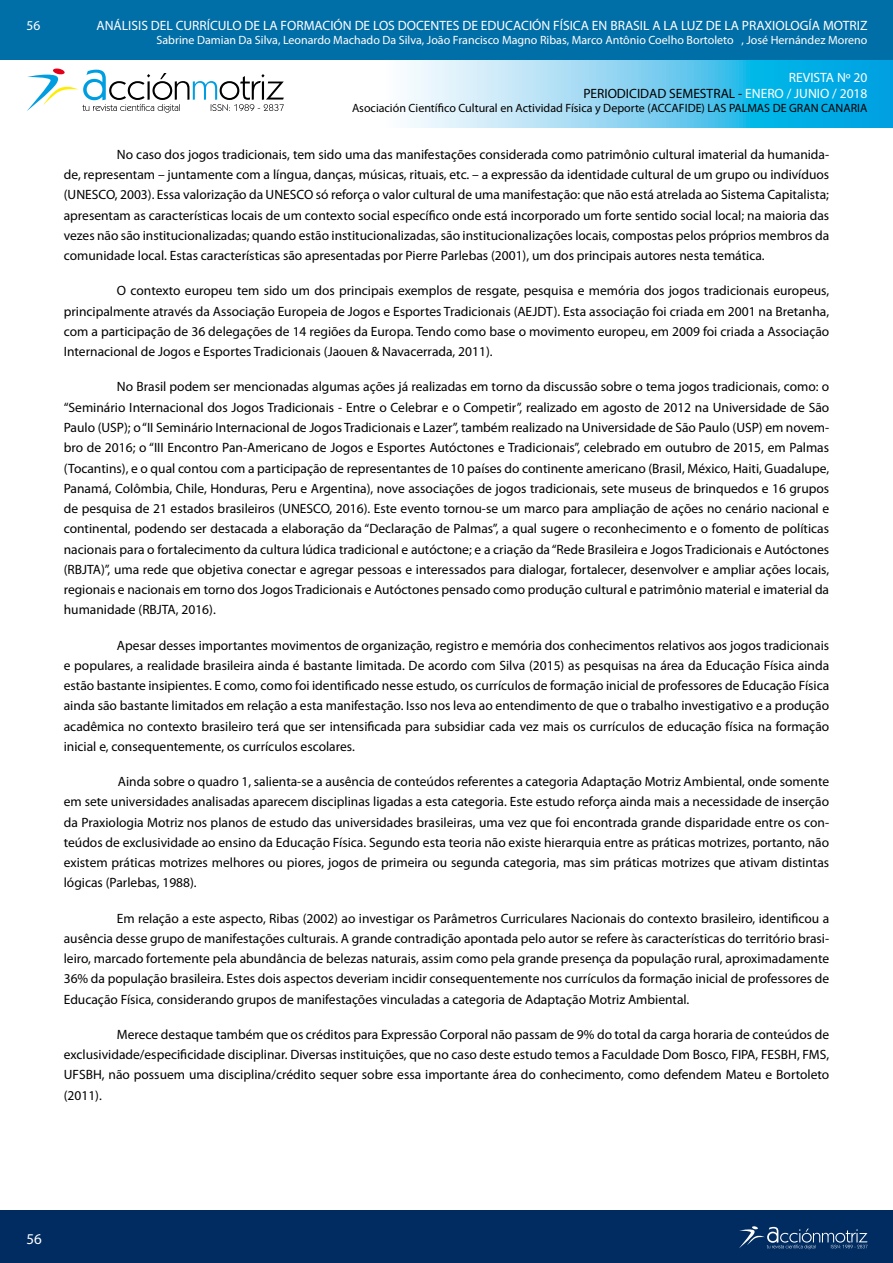
<style>
.page{position:relative;width:893px;height:1263px;background:#fff}
.page>*{position:absolute;margin:0;border:0;box-sizing:border-box;transform-origin:0 0}
.t1{font:15px "Myriad Pro";color:#fff}
.t2{font:13.5px/20.2px "Myriad Pro";color:#000;text-align:justify}
.t3{font:13.5px/16.2px "Myriad Pro";color:#fff;text-align:right}
.t4{font:12px "Myriad Pro";color:#fff}
.t5{font:12px "Myriad Pro";color:#000}
.s1{color:#000}
</style>
<div class="page">
<svg style="left:407px;top:60px;width:485px;height:68px;background:#6fcdef"></svg>
<div style="left:0;top:0;width:892px;height:60px;background:#006ea7"></div>
<div style="left:0;top:1211px;width:892px;height:52px;background:#002c61"></div>
<svg style="left:27px;top:68px;width:257px;height:45px"></svg>
<svg style="left:739px;top:1226px;width:128px;height:23px"></svg>
<p class="t3" style="left:27px;top:17px;width:15px">56</p>
<p class="t3" style="left:96px;top:17px;width:772px">ANÁLISIS DEL CURRÍCULO DE LA FORMACIÓN DE LOS DOCENTES DE EDUCACIÓN FÍSICA EN BRASIL A LA LUZ DE LA PRAXIOLOGÍA MOTRIZ</p>
<p class="t4" style="left:157px;top:34px;width:712px">Sabrine Damian Da Silva, Leonardo Machado Da Silva, João Francisco Magno Ribas, Marco Antônio Coelho Bortoleto , José Hernández Moreno</p>
<p class="t3" style="left:583px;top:69px;width:286px">REVISTA Nº 20<br><span class="s1">PERIODICIDAD SEMESTRAL -</span> ENERO / JUNIO / 2018</p>
<p class="t5" style="left:352px;top:102px;width:517px">Asociación Científico Cultural en Actividad Física y Deporte (ACCAFIDE) LAS PALMAS DE GRAN CANARIA</p>
<p class="t2" style="left:64px;top:145px;width:767px;text-indent:53px">No caso dos jogos tradicionais, tem sido uma das manifestações considerada como patrimônio cultural imaterial da humanida&shy;de, representam – juntamente com a língua, danças, músicas, rituais, etc. – a expressão da identidade cultural de um grupo ou indivíduos (UNESCO, 2003). Essa valorização da UNESCO só reforça o valor cultural de uma manifestação: que não está atrelada ao Sistema Capitalista; apresentam as características locais de um contexto social específico onde está incorporado um forte sentido social local; na maioria das vezes não são institucionalizadas; quando estão institucionalizadas, são institucionalizações locais, compostas pelos próprios membros da comunidade local. Estas características são apresentadas por Pierre Parlebas (2001), um dos principais autores nesta temática.</p>
<p class="t2" style="left:64px;top:281px;width:767px;text-indent:53px">O contexto europeu tem sido um dos principais exemplos de resgate, pesquisa e memória dos jogos tradicionais europeus, principalmente através da Associação Europeia de Jogos e Esportes Tradicionais (AEJDT). Esta associação foi criada em 2001 na Bretanha, com a participação de 36 delegações de 14 regiões da Europa. Tendo como base o movimento europeu, em 2009 foi criada a Associação Internacional de Jogos e Esportes Tradicionais (Jaouen &amp; Navacerrada, 2011).</p>
<p class="t2" style="left:64px;top:377px;width:767px;text-indent:53px">No Brasil podem ser mencionadas algumas ações já realizadas em torno da discussão sobre o tema jogos tradicionais, como: o “Seminário Internacional dos Jogos Tradicionais - Entre o Celebrar e o Competir”, realizado em agosto de 2012 na Universidade de São Paulo (USP); o “II Seminário Internacional de Jogos Tradicionais e Lazer”, também realizado na Universidade de São Paulo (USP) em novem&shy;bro de 2016; o “III Encontro Pan-Americano de Jogos e Esportes Autóctones e Tradicionais”, celebrado em outubro de 2015, em Palmas (Tocantins), e o qual contou com a participação de representantes de 10 países do continente americano (Brasil, México, Haiti, Guadalupe, Panamá, Colômbia, Chile, Honduras, Peru e Argentina), nove associações de jogos tradicionais, sete museus de brinquedos e 16 grupos de pesquisa de 21 estados brasileiros (UNESCO, 2016). Este evento tornou-se um marco para ampliação de ações no cenário nacional e continental, podendo ser destacada a elaboração da “Declaração de Palmas”, a qual sugere o reconhecimento e o fomento de políticas nacionais para o fortalecimento da cultura lúdica tradicional e autóctone; e a criação da “Rede Brasileira e Jogos Tradicionais e Autóctones (RBJTA)”, uma rede que objetiva conectar e agregar pessoas e interessados para dialogar, fortalecer, desenvolver e ampliar ações locais, regionais e nacionais em torno dos Jogos Tradicionais e Autóctones pensado como produção cultural e patrimônio material e imaterial da humanidade (RBJTA, 2016).</p>
<p class="t2" style="left:64px;top:635px;width:767px;text-indent:53px">Apesar desses importantes movimentos de organização, registro e memória dos conhecimentos relativos aos jogos tradicionais e populares, a realidade brasileira ainda é bastante limitada. De acordo com Silva (2015) as pesquisas na área da Educação Física ainda estão bastante insipientes. E como, como foi identificado nesse estudo, os currículos de formação inicial de professores de Educação Física ainda são bastante limitados em relação a esta manifestação. Isso nos leva ao entendimento de que o trabalho investigativo e a produção acadêmica no contexto brasileiro terá que ser intensificada para subsidiar cada vez mais os currículos de educação física na formação inicial e, consequentemente, os currículos escolares.</p>
<p class="t2" style="left:64px;top:772px;width:767px;text-indent:54px">Ainda sobre o quadro 1, salienta-se a ausência de conteúdos referentes a categoria Adaptação Motriz Ambiental, onde somente em sete universidades analisadas aparecem disciplinas ligadas a esta categoria. Este estudo reforça ainda mais a necessidade de inserção da Praxiologia Motriz nos planos de estudo das universidades brasileiras, uma vez que foi encontrada grande disparidade entre os con&shy;teúdos de exclusividade ao ensino da Educação Física. Segundo esta teoria não existe hierarquia entre as práticas motrizes, portanto, não existem práticas motrizes melhores ou piores, jogos de primeira ou segunda categoria, mas sim práticas motrizes que ativam distintas lógicas (Parlebas, 1988).</p>
<p class="t2" style="left:64px;top:908px;width:767px;text-indent:53px">Em relação a este aspecto, Ribas (2002) ao investigar os Parâmetros Curriculares Nacionais do contexto brasileiro, identificou a ausência desse grupo de manifestações culturais. A grande contradição apontada pelo autor se refere às características do território brasi&shy;leiro, marcado fortemente pela abundância de belezas naturais, assim como pela grande presença da população rural, aproximadamente 36% da população brasileira. Estes dois aspectos deveriam incidir consequentemente nos currículos da formação inicial de professores de Educação Física, considerando grupos de manifestações vinculadas a categoria de Adaptação Motriz Ambiental.</p>
<p class="t2" style="left:64px;top:1024px;width:767px;text-indent:53px">Merece destaque também que os créditos para Expressão Corporal não passam de 9% do total da carga horaria de conteúdos de exclusividade/especificidade disciplinar. Diversas instituições, que no caso deste estudo temos a Faculdade Dom Bosco, FIPA, FESBH, FMS, UFSBH, não possuem uma disciplina/crédito sequer sobre essa importante área do conhecimento, como defendem Mateu e Bortoleto (2011).</p>
<p class="t1" style="left:27px;top:1230px;width:17px">56</p>
</div>
